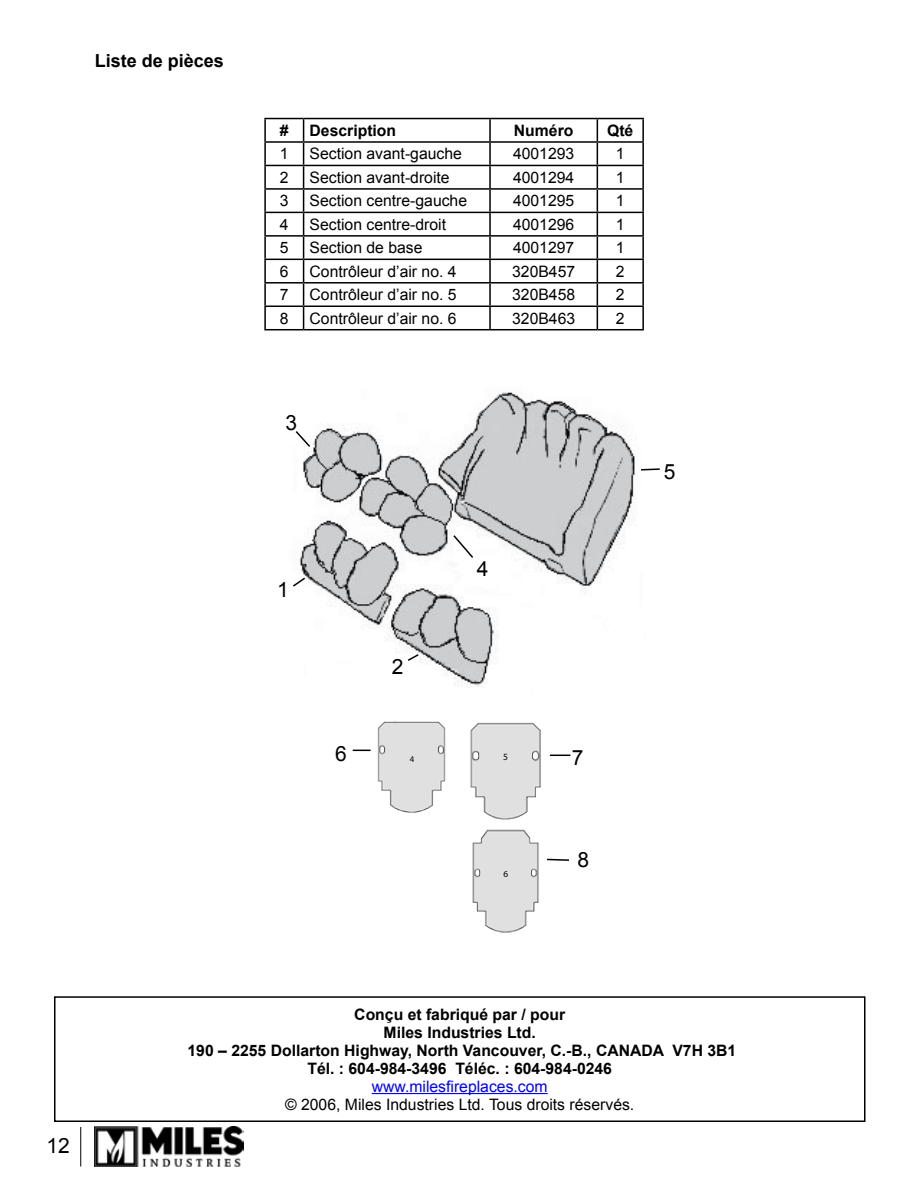
<style>
.page{position:relative;width:918px;height:1188px;background:#fff}
.page>*{position:absolute;margin:0;border:0;box-sizing:border-box;transform-origin:0 0}
.t1{font:21px "Arial";color:#000}
.t2{font:700 18px "Arial";color:#000}
.t3{font:15.75px "Arial";color:#000}
.t4{font:700 15.75px/18px "Arial";color:#000;text-align:center}
.t5{font:15.75px "Arial";color:#00f}
.t6{font:9.6px "Myriad";color:#000}
.t7{font:9.3px "Myriad";color:#000}
.t8{font:8.7px "Myriad";color:#000}
</style>
<div class="page">
<img style="left:94px;top:1127px;width:149px;height:40px">
<hr style="left:80px;top:1127px;width:1px;height:40px;background:#000">
<hr style="left:264px;top:118px;width:40px;height:1px;background:#000">
<hr style="left:264px;top:119px;width:2px;height:22px;background:#000">
<hr style="left:304px;top:118px;width:186px;height:1px;background:#000">
<hr style="left:490px;top:118px;width:107px;height:1px;background:#000">
<hr style="left:489px;top:119px;width:2px;height:22px;background:#000">
<hr style="left:597px;top:118px;width:47px;height:1px;background:#000">
<hr style="left:642px;top:119px;width:2px;height:22px;background:#000">
<hr style="left:264px;top:141px;width:40px;height:2px;background:#000">
<hr style="left:264px;top:143px;width:2px;height:22px;background:#000">
<hr style="left:304px;top:141px;width:186px;height:2px;background:#000">
<hr style="left:490px;top:141px;width:107px;height:2px;background:#000">
<hr style="left:489px;top:143px;width:2px;height:22px;background:#000">
<hr style="left:597px;top:141px;width:47px;height:2px;background:#000">
<hr style="left:642px;top:143px;width:2px;height:22px;background:#000">
<hr style="left:264px;top:165px;width:40px;height:1px;background:#000">
<hr style="left:264px;top:166px;width:2px;height:22px;background:#000">
<hr style="left:304px;top:165px;width:186px;height:1px;background:#000">
<hr style="left:490px;top:165px;width:107px;height:1px;background:#000">
<hr style="left:489px;top:166px;width:2px;height:22px;background:#000">
<hr style="left:597px;top:165px;width:47px;height:1px;background:#000">
<hr style="left:642px;top:166px;width:2px;height:22px;background:#000">
<hr style="left:264px;top:188px;width:40px;height:2px;background:#000">
<hr style="left:264px;top:190px;width:2px;height:22px;background:#000">
<hr style="left:304px;top:188px;width:186px;height:2px;background:#000">
<hr style="left:490px;top:188px;width:107px;height:2px;background:#000">
<hr style="left:489px;top:190px;width:2px;height:22px;background:#000">
<hr style="left:597px;top:188px;width:47px;height:2px;background:#000">
<hr style="left:642px;top:190px;width:2px;height:22px;background:#000">
<hr style="left:264px;top:212px;width:40px;height:1px;background:#000">
<hr style="left:264px;top:213px;width:2px;height:22px;background:#000">
<hr style="left:304px;top:212px;width:186px;height:1px;background:#000">
<hr style="left:490px;top:212px;width:107px;height:1px;background:#000">
<hr style="left:489px;top:213px;width:2px;height:22px;background:#000">
<hr style="left:597px;top:212px;width:47px;height:1px;background:#000">
<hr style="left:642px;top:213px;width:2px;height:22px;background:#000">
<hr style="left:264px;top:235px;width:40px;height:2px;background:#000">
<hr style="left:264px;top:237px;width:2px;height:22px;background:#000">
<hr style="left:304px;top:235px;width:186px;height:2px;background:#000">
<hr style="left:490px;top:235px;width:107px;height:2px;background:#000">
<hr style="left:489px;top:237px;width:2px;height:22px;background:#000">
<hr style="left:597px;top:235px;width:47px;height:2px;background:#000">
<hr style="left:642px;top:237px;width:2px;height:22px;background:#000">
<hr style="left:264px;top:259px;width:40px;height:1px;background:#000">
<hr style="left:264px;top:260px;width:2px;height:22px;background:#000">
<hr style="left:304px;top:259px;width:186px;height:1px;background:#000">
<hr style="left:490px;top:259px;width:107px;height:1px;background:#000">
<hr style="left:489px;top:260px;width:2px;height:22px;background:#000">
<hr style="left:597px;top:259px;width:47px;height:1px;background:#000">
<hr style="left:642px;top:260px;width:2px;height:22px;background:#000">
<hr style="left:264px;top:282px;width:40px;height:2px;background:#000">
<hr style="left:264px;top:284px;width:2px;height:22px;background:#000">
<hr style="left:304px;top:282px;width:186px;height:2px;background:#000">
<hr style="left:490px;top:282px;width:107px;height:2px;background:#000">
<hr style="left:489px;top:284px;width:2px;height:22px;background:#000">
<hr style="left:597px;top:282px;width:47px;height:2px;background:#000">
<hr style="left:642px;top:284px;width:2px;height:22px;background:#000">
<hr style="left:264px;top:306px;width:40px;height:1px;background:#000">
<hr style="left:264px;top:307px;width:2px;height:22px;background:#000">
<hr style="left:304px;top:306px;width:186px;height:1px;background:#000">
<svg style="left:303px;top:119px;width:1px;height:210px"></svg>
<hr style="left:490px;top:306px;width:107px;height:1px;background:#000">
<hr style="left:489px;top:307px;width:2px;height:22px;background:#000">
<hr style="left:597px;top:306px;width:47px;height:1px;background:#000">
<svg style="left:597px;top:119px;width:1px;height:210px"></svg>
<hr style="left:642px;top:307px;width:2px;height:22px;background:#000">
<hr style="left:264px;top:329px;width:40px;height:1px;background:#000">
<hr style="left:304px;top:329px;width:186px;height:1px;background:#000">
<hr style="left:490px;top:329px;width:107px;height:1px;background:#000">
<hr style="left:597px;top:329px;width:47px;height:1px;background:#000">
<hr style="left:372px;top:1093px;width:176px;height:1px;background:#00f">
<div style="left:54px;top:996px;width:812px;height:126px;border:2px solid #000"></div>
<img style="left:298px;top:392px;width:339px;height:294px">
<img style="left:377px;top:721px;width:69px;height:92px">
<img style="left:470px;top:722px;width:71px;height:98px">
<img style="left:472px;top:829px;width:67px;height:104px">
<svg style="left:295px;top:429px;width:17px;height:20px"></svg>
<svg style="left:293px;top:576px;width:14px;height:12px"></svg>
<svg style="left:406px;top:653px;width:14px;height:9px"></svg>
<svg style="left:452px;top:534px;width:23px;height:26px"></svg>
<svg style="left:641px;top:468px;width:19px;height:3px"></svg>
<svg style="left:353px;top:750px;width:18px;height:1px"></svg>
<svg style="left:550px;top:755px;width:20px;height:1px"></svg>
<svg style="left:547px;top:858px;width:22px;height:3px"></svg>
<p class="t2" style="left:95px;top:49px;width:131px">Liste de pièces</p>
<p class="t4" style="left:280px;top:122px;width:10px">#</p>
<p class="t4" style="left:310px;top:122px;width:88px">Description</p>
<p class="t4" style="left:514px;top:122px;width:61px">Numéro</p>
<p class="t4" style="left:607px;top:122px;width:28px">Qté</p>
<p class="t3" style="left:280px;top:144px;width:10px">1</p>
<p class="t3" style="left:310px;top:144px;width:154px">Section avant-gauche</p>
<p class="t3" style="left:513px;top:144px;width:63px">4001293</p>
<p class="t3" style="left:616px;top:144px;width:10px">1</p>
<p class="t3" style="left:280px;top:167px;width:10px">2</p>
<p class="t3" style="left:310px;top:167px;width:142px">Section avant-droite</p>
<p class="t3" style="left:513px;top:167px;width:63px">4001294</p>
<p class="t3" style="left:616px;top:167px;width:10px">1</p>
<p class="t3" style="left:280px;top:191px;width:10px">3</p>
<p class="t3" style="left:310px;top:191px;width:159px">Section centre-gauche</p>
<p class="t3" style="left:513px;top:191px;width:63px">4001295</p>
<p class="t3" style="left:616px;top:191px;width:10px">1</p>
<p class="t3" style="left:280px;top:214px;width:10px">4</p>
<p class="t3" style="left:310px;top:214px;width:138px">Section centre-droit</p>
<p class="t3" style="left:513px;top:214px;width:63px">4001296</p>
<p class="t3" style="left:616px;top:214px;width:10px">1</p>
<p class="t3" style="left:280px;top:237px;width:10px">5</p>
<p class="t3" style="left:310px;top:237px;width:114px">Section de base</p>
<p class="t3" style="left:513px;top:237px;width:63px">4001297</p>
<p class="t3" style="left:616px;top:237px;width:10px">1</p>
<p class="t3" style="left:280px;top:261px;width:10px">6</p>
<p class="t3" style="left:310px;top:261px;width:149px">Contrôleur d’air no. 4</p>
<p class="t3" style="left:512px;top:261px;width:65px">320B457</p>
<p class="t3" style="left:616px;top:261px;width:10px">2</p>
<p class="t3" style="left:280px;top:284px;width:10px">7</p>
<p class="t3" style="left:310px;top:284px;width:149px">Contrôleur d’air no. 5</p>
<p class="t3" style="left:512px;top:284px;width:65px">320B458</p>
<p class="t3" style="left:616px;top:284px;width:10px">2</p>
<p class="t3" style="left:280px;top:308px;width:10px">8</p>
<p class="t3" style="left:310px;top:308px;width:149px">Contrôleur d’air no. 6</p>
<p class="t3" style="left:512px;top:308px;width:65px">320B463</p>
<p class="t3" style="left:616px;top:308px;width:10px">2</p>
<h1 class="t1" style="left:286px;top:409px;width:13px">3</h1>
<h1 class="t1" style="left:277px;top:576px;width:13px">1</h1>
<h1 class="t1" style="left:392px;top:653px;width:13px">2</h1>
<h1 class="t1" style="left:477px;top:555px;width:13px">4</h1>
<h1 class="t1" style="left:335px;top:740px;width:13px">6</h1>
<h1 class="t1" style="left:572px;top:744px;width:13px">7</h1>
<p class="t8" style="left:410px;top:755px;width:6px">4</p>
<p class="t6" style="left:503px;top:752px;width:6px">5</p>
<p class="t7" style="left:503px;top:869px;width:6px">6</p>
<h1 class="t1" style="left:578px;top:846px;width:13px">8</h1>
<h1 class="t1" style="left:664px;top:458px;width:13px">5</h1>
<h1 class="t1" style="left:47px;top:1132px;width:25px">12</h1>
<p class="t4" style="left:188px;top:1006px;width:550px">Conçu et fabriqué par / pour<br>Miles Industries Ltd.<br>190 – 2255 Dollarton Highway, North Vancouver, C.-B., CANADA V7H 3B1<br>Tél. : 604-984-3496 Téléc. : 604-984-0246</p>
<p class="t5" style="left:372px;top:1076px;width:177px">www.milesfireplaces.com</p>
<p class="t3" style="left:285px;top:1094px;width:351px">© 2006, Miles Industries Ltd. Tous droits réservés.</p>
</div>
